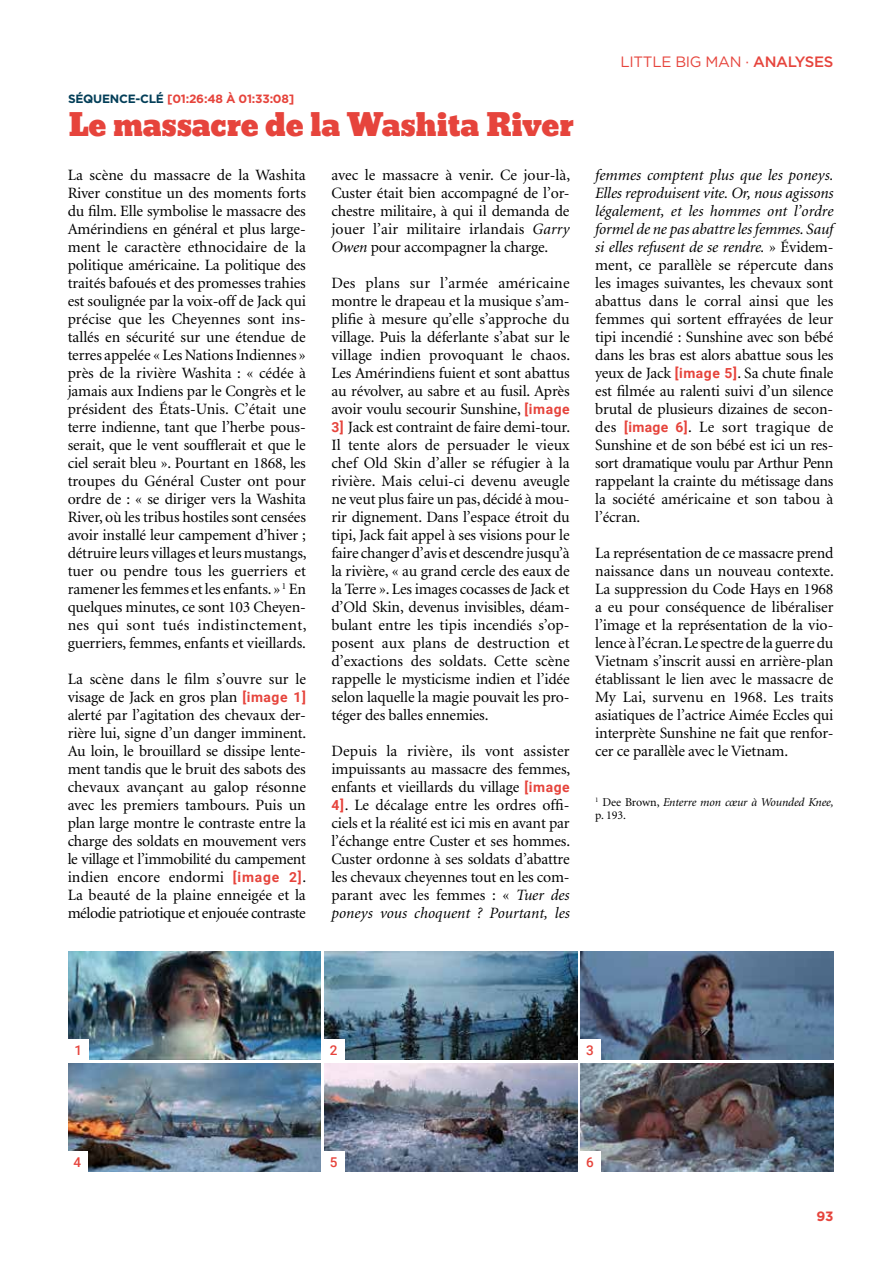
<style>
.page{position:relative;width:893px;height:1263px;background:#fff}
.page>*{position:absolute;margin:0;border:0;box-sizing:border-box;transform-origin:0 0}
.t1{font:30px "Bevan";letter-spacing:-.01em;color:#e6443c}
.t2{font:15.75px/18px "Minion";letter-spacing:-.01em;color:#000;text-align:justify}
.t3{font:15px "Gotham";letter-spacing:-.02em;color:#e6443c}
.t4{font:500 13.5px "Roboto";color:#e6443c}
.t5{font:700 13.5px "Gotham";color:#e6443c}
.t6{font:italic 12px/13.5px "Minion";letter-spacing:-.01em;color:#000}
.t7{font:700 12px "Gotham";letter-spacing:-.02em;color:#e6443c}
.s1{color:#033e58}
.s2{font-family:"Roboto";font-weight:700;font-size:13.8px;color:#e6443c}
.s3{font-style:italic}
.s4{font-weight:500}
.s5{font-style:normal}
</style>
<div class="page">
<img style="left:68px;top:951px;width:253px;height:108px">
<img style="left:68px;top:1063px;width:253px;height:108px">
<img style="left:324px;top:951px;width:253px;height:108px">
<img style="left:581px;top:951px;width:252px;height:108px">
<img style="left:324px;top:1063px;width:253px;height:108px">
<img style="left:581px;top:1063px;width:252px;height:108px">
<div style="left:68px;top:1039px;width:21px;height:21px;background:#fff"></div>
<div style="left:67px;top:1151px;width:21px;height:21px;background:#fff"></div>
<div style="left:323px;top:1039px;width:21px;height:21px;background:#fff"></div>
<div style="left:323px;top:1151px;width:21px;height:21px;background:#fff"></div>
<div style="left:579px;top:1039px;width:22px;height:21px;background:#fff"></div>
<div style="left:579px;top:1151px;width:22px;height:21px;background:#fff"></div>
<p class="t7" style="left:68px;top:92px;width:228px"><span class="s1">séquence-clé</span> [01:26:48 à 01:33:08]</p>
<h1 class="t1" style="left:68px;top:101px;width:507px">Le massacre de la Washita River</h1>
<p class="t2" style="left:68px;top:167px;width:240px">La scène du massacre de la Washita River constitue un des moments forts du film. Elle symbolise le massacre des Amérindiens en général et plus large&shy;ment le caractère ethnocidaire de la politique américaine. La politique des traités bafoués et des promesses trahies est soulignée par la voix-off de Jack qui précise que les Cheyennes sont ins&shy;tallés en sécurité sur une étendue de terres appelée « Les Nations Indiennes » près de la rivière Washita : « cédée à jamais aux Indiens par le Congrès et le président des États-Unis. C’était une terre indienne, tant que l’herbe pous&shy;serait, que le vent soufflerait et que le ciel serait bleu ». Pourtant en 1868, les troupes du Général Custer ont pour ordre de : « se diriger vers la Washita River, où les tribus hostiles sont censées avoir installé leur campement d’hiver ; détruire leurs villages et leurs mustangs, tuer ou pendre tous les guerriers et ramener les femmes et les enfants. » <sup>1</sup> En quelques minutes, ce sont 103 Cheyen&shy;nes qui sont tués indistinctement, guerriers, femmes, enfants et vieillards.</p>
<p class="t2" style="left:68px;top:671px;width:240px">La scène dans le film s’ouvre sur le visage de Jack en gros plan <span class="s2">[image 1] </span>alerté par l’agitation des chevaux der&shy;rière lui, signe d’un danger imminent.<br>Au loin, le brouillard se dissipe lente&shy;ment tandis que le bruit des sabots des chevaux avançant au galop résonne avec les premiers tambours. Puis un plan large montre le contraste entre la charge des soldats en mouvement vers le village et l’immobilité du campement indien encore endormi <span class="s2">[image 2]</span>.<br>La beauté de la plaine enneigée et la mélodie patriotique et enjouée contraste</p>
<p class="t2" style="left:331px;top:167px;width:240px">avec le massacre à venir. Ce jour-là, Custer était bien accompagné de l’or&shy;chestre militaire, à qui il demanda de jouer l’air militaire irlandais <span class="s3">Garry Owen</span> pour accompagner la charge.</p>
<p class="t2" style="left:331px;top:275px;width:240px">Des plans sur l’armée américaine montre le drapeau et la musique s’am&shy;plifie à mesure qu’elle s’approche du village. Puis la déferlante s’abat sur le village indien provoquant le chaos.<br>Les Amérindiens fuient et sont abattus au révolver, au sabre et au fusil. Après avoir voulu secourir Sunshine, <span class="s2">[image 3]</span> Jack est contraint de faire demi-tour.<br>Il tente alors de persuader le vieux chef Old Skin d’aller se réfugier à la rivière. Mais celui-ci devenu aveugle ne veut plus faire un pas, décidé à mou&shy;rir dignement. Dans l’espace étroit du tipi, Jack fait appel à ses visions pour le faire changer d’avis et descendre jusqu’à la rivière, « au grand cercle des eaux de la Terre ». Les images cocasses de Jack et d’Old Skin, devenus invisibles, déam&shy;bulant entre les tipis incendiés s’op&shy;posent aux plans de destruction et d’exactions des soldats. Cette scène rappelle le mysticisme indien et l’idée selon laquelle la magie pouvait les pro&shy;téger des balles ennemies.</p>
<p class="t2" style="left:331px;top:743px;width:240px">Depuis la rivière, ils vont assister impuissants au massacre des femmes, enfants et vieillards du village <span class="s2">[image 4]</span>. Le décalage entre les ordres offi&shy;ciels et la réalité est ici mis en avant par l’échange entre Custer et ses hommes.<br>Custer ordonne à ses soldats d’abattre les chevaux cheyennes tout en les com&shy;parant avec les femmes : « <span class="s3">Tuer des poneys vous choquent ? Pourtant, les</span></p>
<p class="t3" style="left:620px;top:53px;width:214px">LITTLE BIG MAN · <span class="s4">ANALYSES</span></p>
<p class="t2" style="left:595px;top:167px;width:240px"><span class="s3">femmes comptent plus que les poneys.<br>Elles reproduisent vite. Or, nous agissons légalement, et les hommes ont l’ordre formel de ne pas abattre les femmes. Sauf si elles refusent de se rendre.</span> » Évidem&shy;ment, ce parallèle se répercute dans les images suivantes, les chevaux sont abattus dans le corral ainsi que les femmes qui sortent effrayées de leur tipi incendié : Sunshine avec son bébé dans les bras est alors abattue sous les yeux de Jack <span class="s2">[image 5]</span>. Sa chute finale est filmée au ralenti suivi d’un silence brutal de plusieurs dizaines de secon&shy;des <span class="s2">[image 6]</span>. Le sort tragique de Sunshine et de son bébé est ici un res&shy;sort dramatique voulu par Arthur Penn rappelant la crainte du métissage dans la société américaine et son tabou à l’écran.</p>
<p class="t2" style="left:595px;top:545px;width:240px">La représentation de ce massacre prend naissance dans un nouveau contexte.<br>La suppression du Code Hays en 1968 a eu pour conséquence de libéraliser l’image et la représentation de la vio&shy;lence à l’écran. Le spectre de la guerre du Vietnam s’inscrit aussi en arrière-plan établissant le lien avec le massacre de My Lai, survenu en 1968. Les traits asiatiques de l’actrice Aimée Eccles qui interprète Sunshine ne fait que renfor&shy;cer ce parallèle avec le Vietnam.</p>
<p class="t6" style="left:595px;top:795px;width:240px"><sup>1</sup> <span class="s5">Dee Brown,</span> Enterre mon cœur à Wounded Knee, <span class="s5">p. 193.</span></p>
<p class="t4" style="left:75px;top:1040px;width:9px">1</p>
<p class="t4" style="left:74px;top:1153px;width:9px">4</p>
<p class="t4" style="left:330px;top:1040px;width:9px">2</p>
<p class="t4" style="left:330px;top:1153px;width:9px">5</p>
<p class="t4" style="left:586px;top:1040px;width:9px">3</p>
<p class="t4" style="left:586px;top:1153px;width:9px">6</p>
<p class="t5" style="left:816px;top:1208px;width:19px">93</p>
</div>
